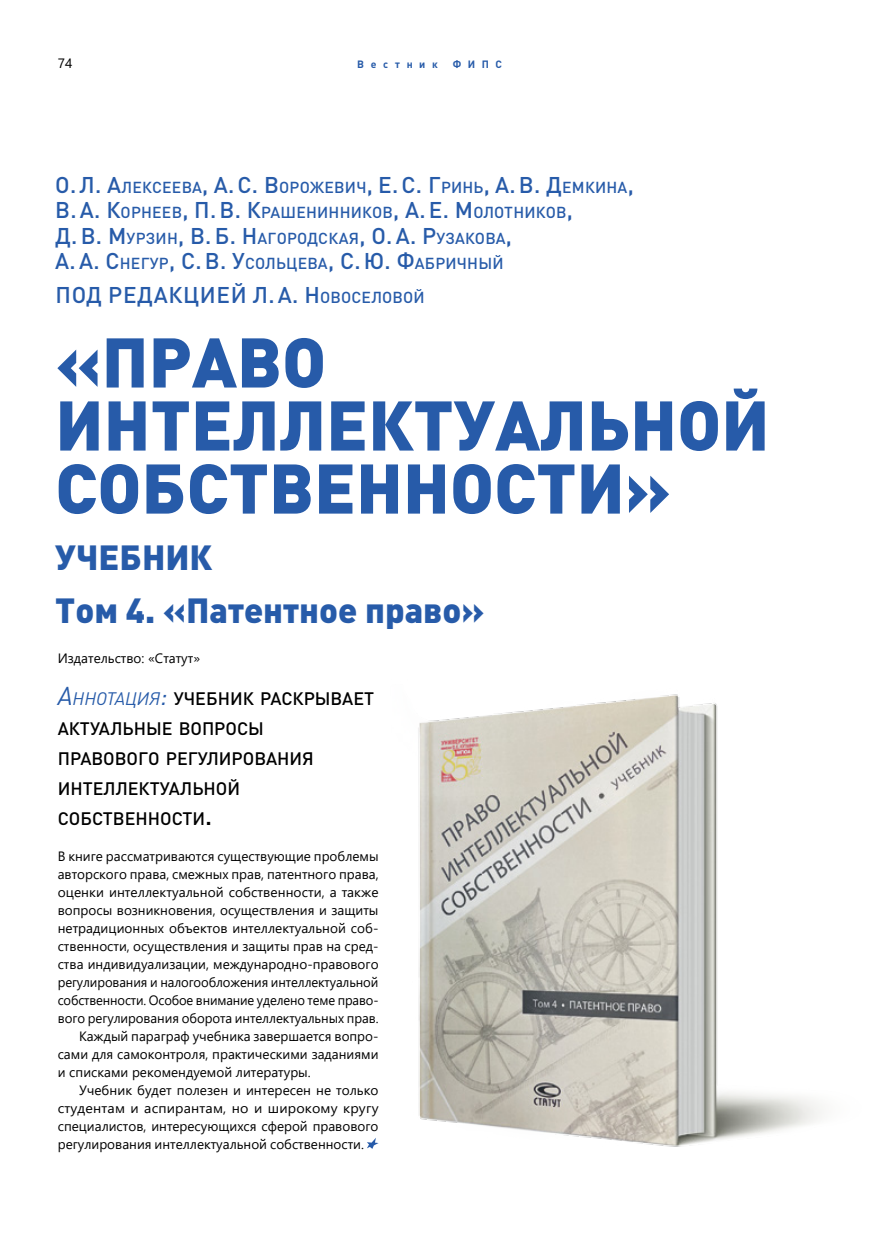
<style>
.page{position:relative;width:872px;height:1234px;background:#fff}
.page>*{position:absolute;margin:0;border:0;box-sizing:border-box;transform-origin:0 0}
.t1{font:900 69px/63px "DIN Pro";color:#275ba9}
.t2{font:900 34.5px/52.5px "DIN Pro";color:#275ba9}
.t3{font:500 22.5px "DIN Pro";color:#275ba9}
.t4{font:500 17.85px/30px "DIN Pro";color:#000}
.t5{font:500 15.75px/25.5px "DIN Pro";letter-spacing:.015em;color:#275ba9}
.t6{font:13.5px "Segoe UI";color:#000}
.t7{font:13.5px "Segoe UI";color:#000;scale:.96 1}
.t8{font:13.5px "Segoe UI";color:#000;scale:1.06 1}
.t9{font:700 10.5px "DIN Pro";letter-spacing:.625em;color:#275ba9}
.s1{font-size:22.5px}
.s2{font-style:inherit}
.s3{font-size:15.75px}
.s4{font-weight:400;font-style:italic;font-size:25.5px;color:#275ba9}
.s5{font-weight:400;font-style:italic;color:#275ba9}
.s6{font-size:25.5px}
</style>
<div class="page">
<img style="left:418px;top:694px;width:405px;height:453px">
<svg style="left:367px;top:1138px;width:11px;height:10px"></svg>
<p class="t6" style="left:58px;top:51px;width:16px">74</p>
<p class="t9" style="left:357px;top:57px;width:82px">Вестник</p>
<p class="t9" style="left:453px;top:57px;width:51px">ФИПС</p>
<p class="t5" style="left:55px;top:172px;width:580px"><span class="s1">О. Л. А</span>лексеева<span class="s1">, А. С. В</span>орожевич<span class="s1">, Е. С. Г</span>ринь<span class="s1">, А. В. Д</span>емкина<span class="s1">, В. А. К</span>орнеев<span class="s1">, П. В. К</span>рашенинников<span class="s1">, А. Е. М</span> олотников<span class="s1">,<br>Д. В . М</span> урзин<span class="s1">, В . Б. Н</span> агородская<span class="s1">, О. А. Р</span>узакова<span class="s1">,<br>А. А. С</span> негур<span class="s1">, С. В. У</span>сольцева<span class="s1">, С. Ю. Ф</span>абричный</p>
<h3 class="t3" style="left:56px;top:277px;width:371px">Под редакцией <span class="s2">Л. А. Н</span> <span class="s3">овоселовой</span></h3>
<h1 class="t1" style="left:55px;top:328px;width:706px">«Право интеллектуальной собственности»</h1>
<h2 class="t2" style="left:55px;top:530px;width:431px">Учебник<br>Том 4. «Патентное право»</h2>
<p class="t6" style="left:58px;top:645px;width:144px">Издательство: «Статут»</p>
<h3 class="t4" style="left:58px;top:681px;width:318px"><span class="s4">А</span><span class="s5">ннотация</span><span class="s4">:</span> учебник раскрывает актуальные вопросы<br>правового регулирования интеллектуальной собственности<span class="s6">.</span></h3>
<p class="t6" style="left:58px;top:843px;width:322px">В книге рассматриваются существующие проблемы</p>
<p class="t6" style="left:58px;top:861px;width:322px">авторского права, смежных прав, патентного права,</p>
<p class="t6" style="left:58px;top:879px;width:322px">оценки интеллектуальной собственности, а также</p>
<p class="t6" style="left:58px;top:897px;width:322px">вопросы возникновения, осуществления и защиты</p>
<p class="t6" style="left:58px;top:915px;width:322px">нетрадиционных объектов интеллектуальной соб-</p>
<p class="t6" style="left:58px;top:933px;width:322px">ственности, осуществления и защиты прав на сред-</p>
<p class="t6" style="left:58px;top:951px;width:322px">ства индивидуализации, международно-правового</p>
<p class="t6" style="left:58px;top:969px;width:322px">регулирования и налогообложения интеллектуальной</p>
<p class="t7" style="left:58px;top:987px;width:336px">собственности. Особое внимание уделено теме право-</p>
<p class="t6" style="left:58px;top:1005px;width:322px">вого регулирования оборота интеллектуальных прав.</p>
<p class="t6" style="left:79px;top:1023px;width:301px">Каждый параграф учебника завершается вопро-</p>
<p class="t6" style="left:58px;top:1041px;width:322px">сами для самоконтроля, практическими заданиями</p>
<p class="t6" style="left:58px;top:1059px;width:254px">и списками рекомендуемой литературы.</p>
<p class="t6" style="left:79px;top:1077px;width:301px">Учебник будет полезен и интересен не только</p>
<p class="t8" style="left:58px;top:1095px;width:304px">студентам и аспирантам, но и широкому кругу</p>
<p class="t6" style="left:58px;top:1113px;width:322px">специалистов, интересующихся сферой правового</p>
<p class="t6" style="left:58px;top:1131px;width:308px">регулирования интеллектуальной собственности.</p>
</div>
